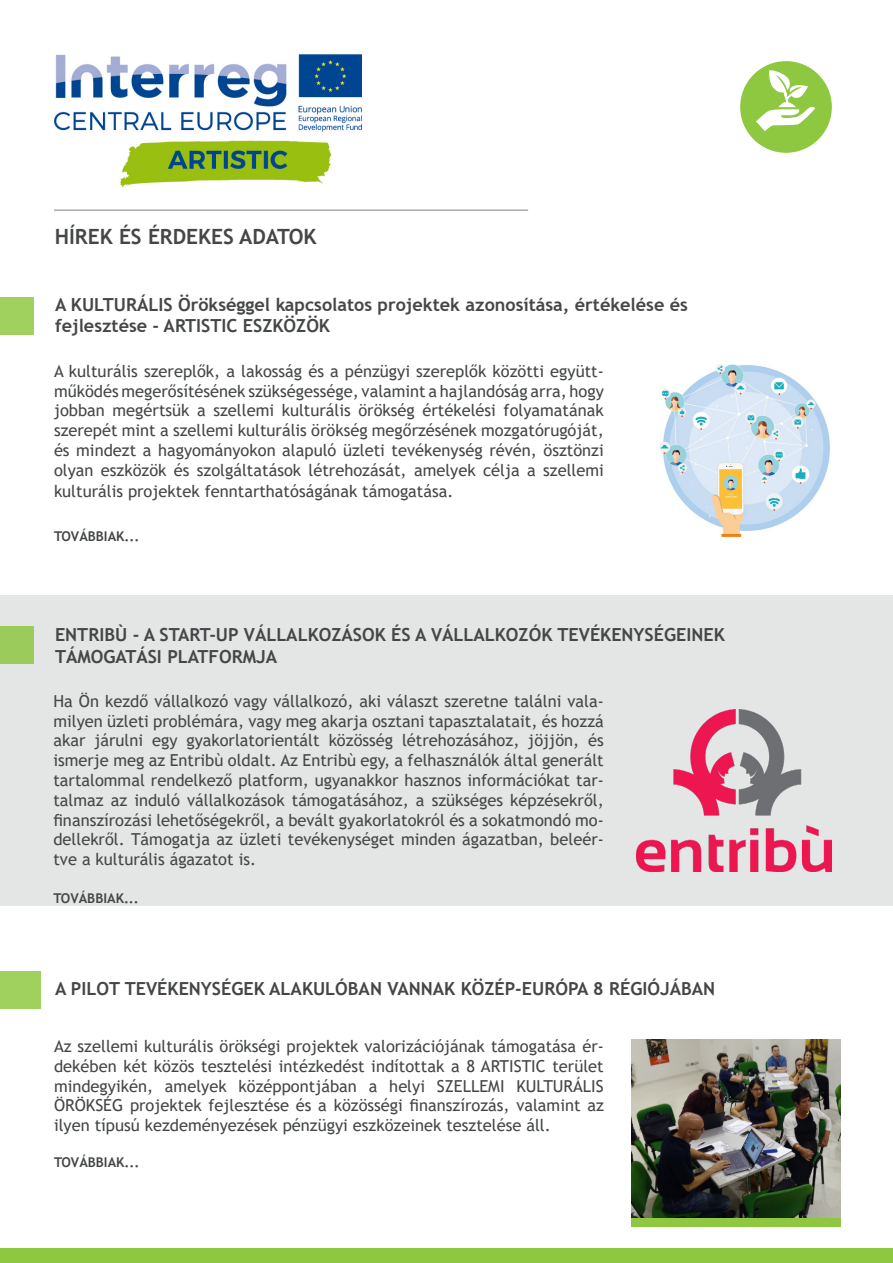
<style>
.page{position:relative;width:893px;height:1263px;background:#fff}
.page>*{position:absolute;margin:0;border:0;box-sizing:border-box;transform-origin:0 0}
.t1{font:700 21px "Trebuchet MS";color:#444647}
.t2{font:700 18px/21.6px "Trebuchet MS";color:#444647}
.t3{font:16.5px/19.8px "Trebuchet MS";color:#444647;text-align:justify}
.t4{font:700 13.5px "Trebuchet MS";color:#444647}
</style>
<div class="page">
<img style="left:54px;top:54px;width:307px;height:133px">
<svg style="left:736px;top:57px;width:100px;height:100px;fill:#8ec740"></svg>
<div style="left:733px;top:54px;width:106px;height:106px;border:7px solid #fff;border-radius:50%"></div>
<svg style="left:756px;top:69px;width:59px;height:62px"></svg>
<div style="left:0;top:1248px;width:893px;height:15px;background:#8ec740"></div>
<hr style="left:54px;top:209px;width:474px;height:2px;background:#aaadad">
<div style="left:0;top:595px;width:893px;height:311px;background:#e4e5e5"></div>
<div style="left:0;top:298px;width:34px;height:37px;background:#a0d05e"></div>
<div style="left:0;top:627px;width:34px;height:37px;background:#9bcb5a"></div>
<div style="left:0;top:971px;width:40px;height:38px;background:#a0d05e"></div>
<img style="left:659px;top:365px;width:171px;height:172px">
<img style="left:636px;top:709px;width:195px;height:163px">
<img style="left:631px;top:1040px;width:209px;height:178px">
<div style="left:631px;top:1218px;width:209px;height:8px;background:#8ec740"></div>
<p class="t1" style="left:55px;top:223px;width:263px">HÍREK ÉS ÉRDEKES ADATOK</p>
<p class="t2" style="left:55px;top:294px;width:634px">A KULTURÁLIS Örökséggel kapcsolatos projektek azonosítása, értékelése és fejlesztése - ARTISTIC ESZKÖZÖK</p>
<p class="t3" style="left:54px;top:361px;width:551px">A kulturális szereplők, a lakosság és a pénzügyi szereplők közötti együtt&shy;működés megerősítésének szükségessége, valamint a hajlandóság arra, hogy jobban megértsük a szellemi kulturális örökség értékelési folyamatának szerepét mint a szellemi kulturális örökség megőrzésének mozgatórugóját, és mindezt a hagyományokon alapuló üzleti tevékenység révén, ösztönzi olyan eszközök és szolgáltatások létrehozását, amelyek célja a szellemi</p>
<p class="t3" style="left:54px;top:482px;width:401px">kulturális projektek fenntarthatóságának támogatása.</p>
<p class="t4" style="left:54px;top:527px;width:87px">TOVÁBBIAK...</p>
<p class="t2" style="left:55px;top:624px;width:671px">ENTRIBÙ - A START-UP VÁLLALKOZÁSOK ÉS A VÁLLALKOZÓK TEVÉKENYSÉGEINEK<br>TÁMOGATÁSI PLATFORMJA</p>
<p class="t3" style="left:53px;top:691px;width:552px">Ha Ön kezdő vállalkozó vagy vállalkozó, aki választ szeretne találni vala&shy;milyen üzleti problémára, vagy meg akarja osztani tapasztalatait, és hozzá akar járulni egy gyakorlatorientált közösség létrehozásához, jöjjön, és ismerje meg az Entribù oldalt. Az Entribù egy, a felhasználók által generált tartalommal rendelkező platform, ugyanakkor hasznos információkat tar&shy;talmaz az induló vállalkozások támogatásához, a szükséges képzésekről, finanszírozási lehetőségekről, a bevált gyakorlatokról és a sokatmondó mo&shy;dellekről. Támogatja az üzleti tevékenységet minden ágazatban, beleér&shy;tve a kulturális ágazatot is.</p>
<p class="t4" style="left:53px;top:890px;width:87px">TOVÁBBIAK...</p>
<p class="t2" style="left:55px;top:978px;width:662px">A PILOT TEVÉKENYSÉGEK ALAKULÓBAN VANNAK KÖZÉP-EURÓPA 8 RÉGIÓJÁBAN</p>
<p class="t3" style="left:54px;top:1036px;width:551px">Az szellemi kulturális örökségi projektek valorizációjának támogatása ér&shy;dekében két közös tesztelési intézkedést indítottak a 8 ARTISTIC terület mindegyikén, amelyek középpontjában a helyi SZELLEMI KULTURÁLIS ÖRÖKSÉG projektek fejlesztése és a közösségi finanszírozás, valamint az ilyen típusú kezdeményezések pénzügyi eszközeinek tesztelése áll.</p>
<p class="t4" style="left:54px;top:1154px;width:87px">TOVÁBBIAK...</p>
</div>
